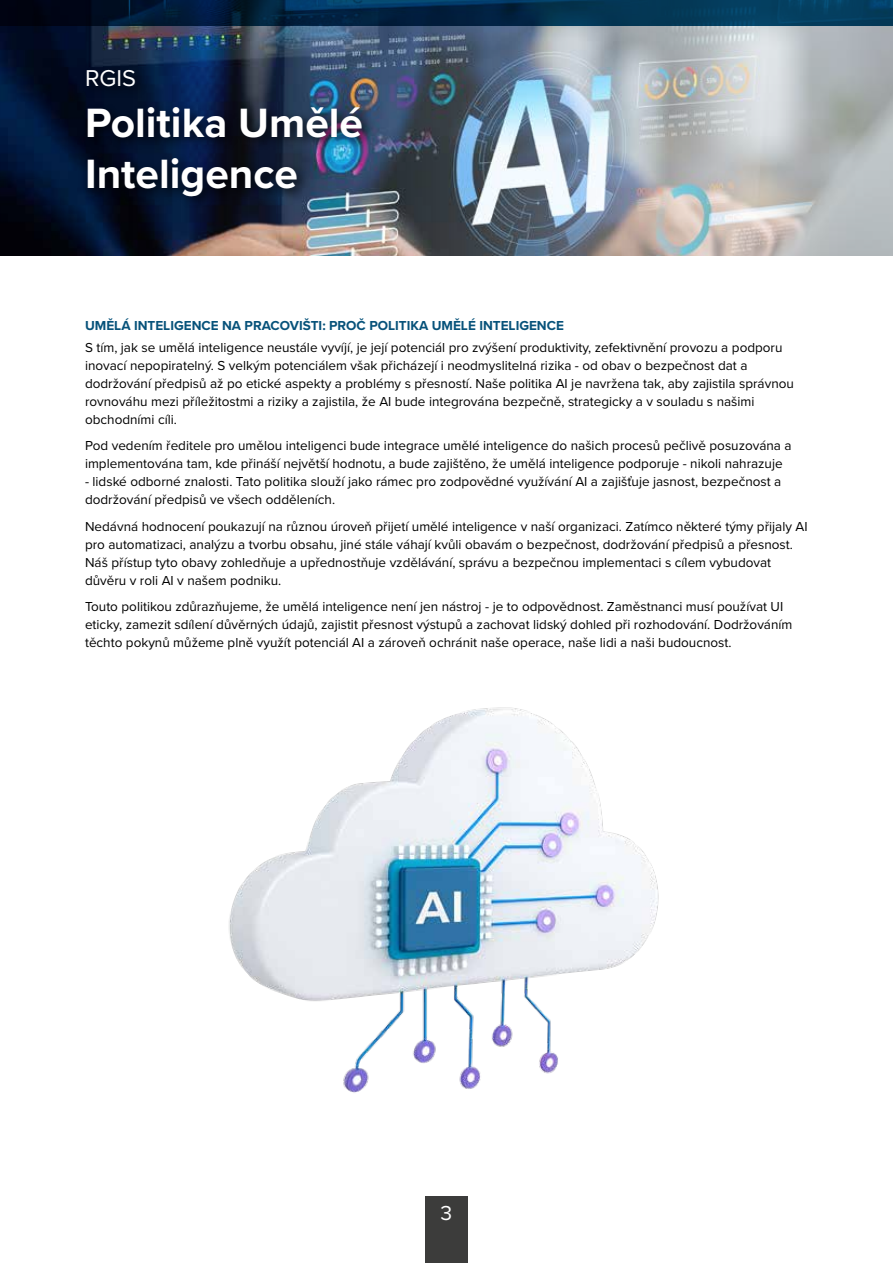
<style>
.page{position:relative;width:893px;height:1263px;background:#fff}
.page>*{position:absolute;margin:0;border:0;box-sizing:border-box;transform-origin:0 0}
.t1{font:700 42.45px/50.8px "Proxima Nova";color:#fff}
.t2{font:23.7px "Proxima Nova";color:#fff}
.t3{font:21px "Proxima Nova";color:#fff}
.t4{font:13.5px/18px "Proxima Nova";color:#000}
.t5{font:700 13.5px "Proxima Nova";color:#07527a}
</style>
<div class="page">
<div style="left:425px;top:1196px;width:43px;height:67px;background:#3c3c3b"></div>
<img style="left:0;top:26px;width:893px;height:229px">
<svg style="left:0;top:0;width:893px;height:26px;background:#022846"></svg>
<div style="left:82px;top:65px;width:292px;height:144px;background:#000;opacity:.75"></div>
<img style="left:229px;top:707px;width:430px;height:386px">
<h2 class="t2" style="left:85px;top:60px;width:52px">RGIS</h2>
<h1 class="t1" style="left:85px;top:96px;width:279px">Politika Umělé<br>Inteligence</h1>
<p class="t5" style="left:85px;top:315px;width:480px">UMĚLÁ INTELIGENCE NA PRACOVIŠTI: PROČ POLITIKA UMĚLÉ INTELIGENCE</p>
<p class="t4" style="left:85px;top:338px;width:710px">S tím, jak se umělá inteligence neustále vyvíjí, je její potenciál pro zvýšení produktivity, zefektivnění provozu a podporu inovací nepopiratelný. S velkým potenciálem však přicházejí i neodmyslitelná rizika - od obav o bezpečnost dat a dodržování předpisů až po etické aspekty a problémy s přesností. Naše politika AI je navržena tak, aby zajistila správnou rovnováhu mezi příležitostmi a riziky a zajistila, že AI bude integrována bezpečně, strategicky a v souladu s našimi obchodními cíli.</p>
<p class="t4" style="left:85px;top:436px;width:708px">Pod vedením ředitele pro umělou inteligenci bude integrace umělé inteligence do našich procesů pečlivě posuzována a implementována tam, kde přináší největší hodnotu, a bude zajištěno, že umělá inteligence podporuje - nikoli nahrazuje</p>
<p class="t4" style="left:85px;top:472px;width:698px">- lidské odborné znalosti. Tato politika slouží jako rámec pro zodpovědné využívání AI a zajišťuje jasnost, bezpečnost a dodržování předpisů ve všech odděleních.</p>
<p class="t4" style="left:85px;top:517px;width:724px">Nedávná hodnocení poukazují na různou úroveň přijetí umělé inteligence v naší organizaci. Zatímco některé týmy přijaly AI pro automatizaci, analýzu a tvorbu obsahu, jiné stále váhají kvůli obavám o bezpečnost, dodržování předpisů a přesnost.<br>Náš přístup tyto obavy zohledňuje a upřednostňuje vzdělávání, správu a bezpečnou implementaci s cílem vybudovat důvěru v roli AI v našem podniku.</p>
<p class="t4" style="left:85px;top:597px;width:709px">Touto politikou zdůrazňujeme, že umělá inteligence není jen nástroj - je to odpovědnost. Zaměstnanci musí používat UI eticky, zamezit sdílení důvěrných údajů, zajistit přesnost výstupů a zachovat lidský dohled při rozhodování. Dodržováním těchto pokynů můžeme plně využít potenciál AI a zároveň ochránit naše operace, naše lidi a naši budoucnost.</p>
<h3 class="t3" style="left:441px;top:1198px;width:13px">3</h3>
</div>
